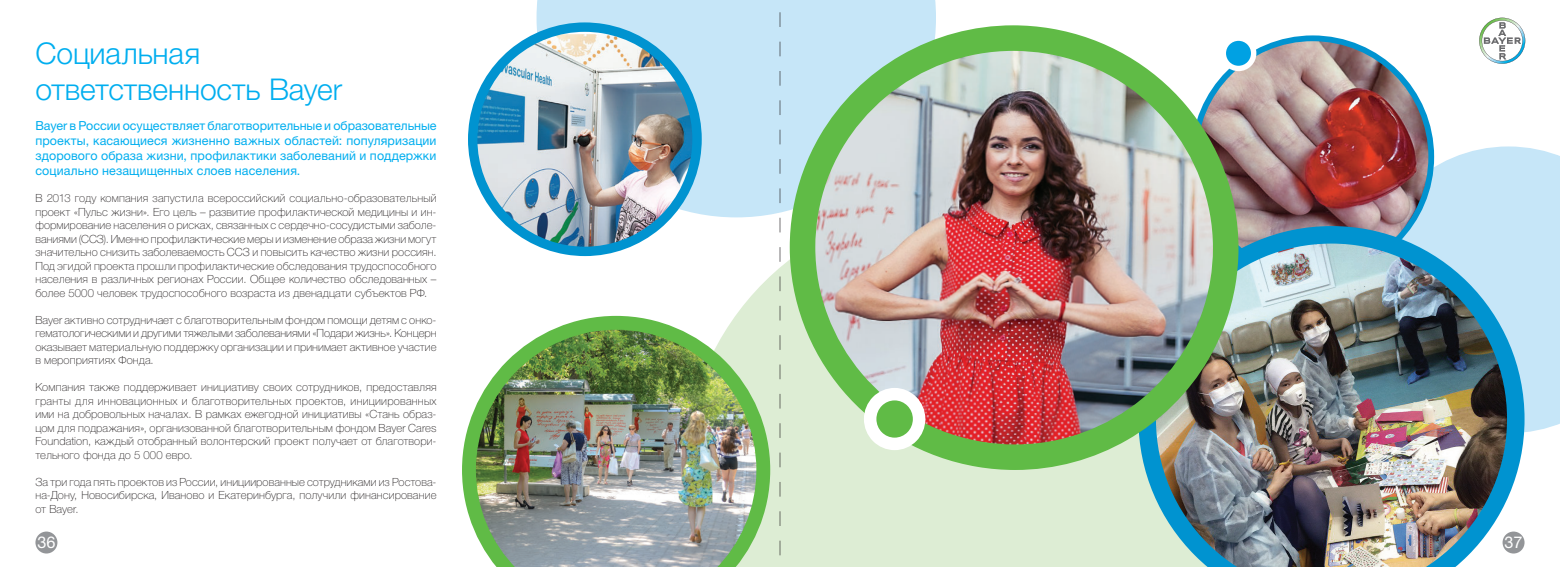
<style>
.page{position:relative;width:1560px;height:567px;background:#fff}
.page>*{position:absolute;margin:0;border:0;box-sizing:border-box;transform-origin:0 0}
.t1{font:300 30px/36px "Helvetica Neue LTW1 G";letter-spacing:-.005em;color:#00aeef}
.t2{font:16.25px "Helvetica Neue LTW1 G";color:#fff}
.t3{font:12.5px/15px "Helvetica Neue LTW1 G";letter-spacing:.005em;color:#00aeef;text-align:justify}
.t4{font:100 11.25px/13.5px "Helvetica Neue LTW1 G";letter-spacing:.01em;color:#231f20;text-align:justify}
</style>
<div class="page">
<svg style="left:1479px;top:18px;width:45px;height:46px"></svg>
<div style="left:536px;top:0;width:399px;height:202px;background:#c6e6f8"></div>
<svg style="left:705px;top:202px;width:433px;height:365px;background:#e0efda"></svg>
<div style="left:1433px;top:146px;width:126px;height:287px;background:#c6e6f8"></div>
<img style="left:1241px;top:35px;width:192px;height:191px">
<img style="left:1138px;top:226px;width:386px;height:341px">
<img style="left:789px;top:25px;width:449px;height:445px">
<div style="left:1502px;top:531px;width:22px;height:22px;background:#939598;border-radius:50%"></div>
<svg style="left:1220px;top:35px;width:36px;height:36px"></svg>
<svg style="left:863px;top:388px;width:62px;height:62px"></svg>
<div style="left:35px;top:531px;width:22px;height:22px;background:#939598;border-radius:50%"></div>
<img style="left:462px;top:316px;width:308px;height:251px">
<svg style="left:779px;top:12px;width:1px;height:15px"></svg>
<svg style="left:779px;top:42px;width:1px;height:14px"></svg>
<svg style="left:779px;top:71px;width:1px;height:15px"></svg>
<svg style="left:779px;top:100px;width:1px;height:15px"></svg>
<svg style="left:779px;top:130px;width:1px;height:14px"></svg>
<svg style="left:779px;top:159px;width:1px;height:15px"></svg>
<svg style="left:779px;top:188px;width:1px;height:15px"></svg>
<svg style="left:779px;top:218px;width:1px;height:14px"></svg>
<svg style="left:779px;top:247px;width:1px;height:15px"></svg>
<svg style="left:779px;top:276px;width:1px;height:15px"></svg>
<svg style="left:779px;top:306px;width:1px;height:14px"></svg>
<svg style="left:779px;top:335px;width:1px;height:15px"></svg>
<svg style="left:779px;top:364px;width:1px;height:15px"></svg>
<svg style="left:779px;top:394px;width:1px;height:15px"></svg>
<svg style="left:779px;top:423px;width:1px;height:15px"></svg>
<svg style="left:779px;top:453px;width:1px;height:14px"></svg>
<svg style="left:779px;top:482px;width:1px;height:15px"></svg>
<svg style="left:779px;top:511px;width:1px;height:15px"></svg>
<svg style="left:779px;top:541px;width:1px;height:14px"></svg>
<svg style="left:536px;top:18px;width:169px;height:239px"></svg>
<img style="left:701px;top:34px;width:3px;height:221px">
<img style="left:468px;top:22px;width:233px;height:234px">
<h1 class="t1" style="left:35px;top:35px;width:308px">Социальная ответственность Bayer</h1>
<p class="t3" style="left:35px;top:118px;width:402px">Bayer в России осуществляет благотворительные и образовательные проекты, касающиеся жизненно важных областей: популяризации здорового образа жизни, профилактики заболеваний и поддержки социально незащищенных слоев населения.</p>
<p class="t4" style="left:35px;top:192px;width:402px">В 2013 году компания запустила всероссийский социально-образовательный проект «Пульс жизни». Его цель – развитие профилактической медицины и ин&shy;формирование населения о рисках, связанных с сердечно-сосудистыми заболе&shy;ваниями (ССЗ). Именно профилактические меры и изменение образа жизни могут значительно снизить заболеваемость ССЗ и повысить качество жизни россиян.<br>Под эгидой проекта прошли профилактические обследования трудоспособного населения в различных регионах России. Общее количество обследованных – более 5000 человек трудоспособного возраста из двенадцати субъектов РФ.</p>
<p class="t4" style="left:35px;top:313px;width:402px">Bayer активно сотрудничает с благотворительным фондом помощи детям с онко&shy;гематологическими и другими тяжелыми заболеваниями «Подари жизнь». Концерн оказывает материальную поддержку организации и принимает активное участие в мероприятиях Фонда.</p>
<p class="t4" style="left:35px;top:381px;width:402px">Компания также поддерживает инициативу своих сотрудников, предоставляя гранты для инновационных и благотворительных проектов, инициированных ими на добровольных началах. В рамках ежегодной инициативы «Стань образ&shy;цом для подражания», организованной благотворительным фондом Bayer Cares Foundation, каждый отобранный волонтерский проект получает от благотвори&shy;тельного фонда до 5 000 евро.</p>
<p class="t4" style="left:35px;top:475px;width:402px">За три года пять проектов из России, инициированные сотрудниками из Ростова&shy;на-Дону, Новосибирска, Иваново и Екатеринбурга, получили финансирование от Bayer.</p>
<h2 class="t2" style="left:37px;top:532px;width:20px">36</h2>
<h2 class="t2" style="left:1504px;top:532px;width:20px">37</h2>
</div>
